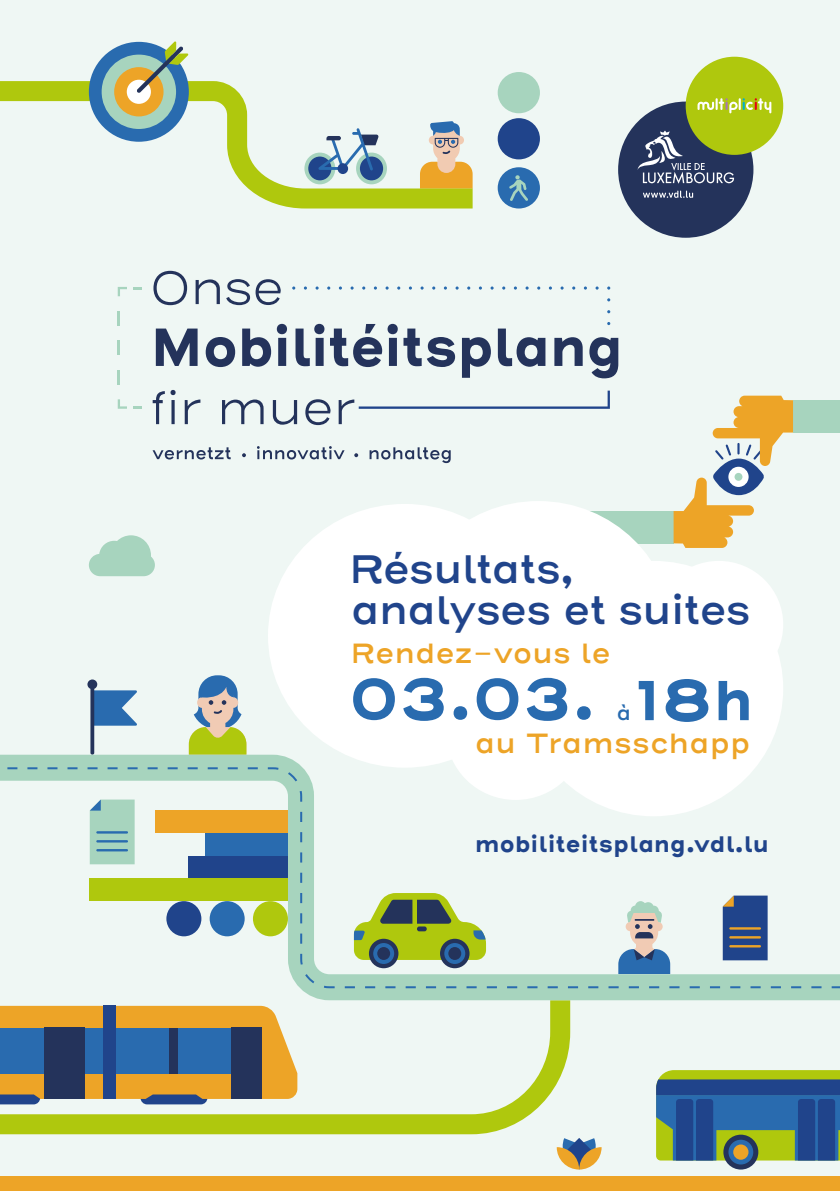
<style>
.page{position:relative;width:840px;height:1191px;background:#fff}
.page>*{position:absolute;margin:0;border:0;box-sizing:border-box;transform-origin:0 0}
.t1{font:700 56px "Henderson Sans Basic";letter-spacing:.005em;color:#296baf}
.t2{font:600 40px/40.8px "Henderson Sans Basic";letter-spacing:-.02em;color:#20448b}
.t3{font:600 28px "Henderson Sans Basic";letter-spacing:.01em;color:#eda427}
.t4{font:700 22.4px "Henderson Sans Basic";color:#20448b}
.t5{font:600 20px "Henderson Sans Basic";color:#296baf}
</style>
<div class="page">
<div style="left:0;top:0;width:839px;height:1191px;background:#eff7f4"></div>
<div style="left:551px;top:511px;width:122px;height:32px;background:#a7d4be"></div>
<div style="left:792px;top:400px;width:47px;height:32px;background:#a7d4be"></div>
<svg style="left:673px;top:396px;width:119px;height:152px"></svg>
<div style="left:617px;top:102px;width:136px;height:136px;background:#24335b;border-radius:50%"></div>
<svg style="left:643px;top:191px;width:49px;height:7px"></svg>
<div style="left:685px;top:57px;width:97px;height:98px;background:#afc80d;border-radius:50%"></div>
<svg style="left:637px;top:89px;width:134px;height:95px"></svg>
<svg style="left:153px;top:271px;width:34px;height:34px"></svg>
<svg style="left:195px;top:279px;width:25px;height:25px"></svg>
<svg style="left:226px;top:279px;width:54px;height:26px"></svg>
<svg style="left:152px;top:447px;width:78px;height:12px"></svg>
<svg style="left:257px;top:446px;width:87px;height:13px"></svg>
<svg style="left:369px;top:447px;width:81px;height:16px"></svg>
<svg style="left:152px;top:390px;width:23px;height:34px"></svg>
<hr style="left:171px;top:400px;width:3px;height:24px;background:#24335b">
<svg style="left:185px;top:399px;width:15px;height:25px"></svg>
<svg style="left:222px;top:399px;width:41px;height:25px"></svg>
<svg style="left:273px;top:400px;width:24px;height:25px"></svg>
<svg style="left:305px;top:399px;width:25px;height:26px"></svg>
<svg style="left:156px;top:328px;width:41px;height:38px"></svg>
<svg style="left:205px;top:337px;width:30px;height:30px"></svg>
<svg style="left:242px;top:328px;width:29px;height:39px"></svg>
<svg style="left:277px;top:324px;width:10px;height:42px"></svg>
<svg style="left:295px;top:324px;width:29px;height:42px"></svg>
<svg style="left:330px;top:324px;width:67px;height:43px"></svg>
<svg style="left:403px;top:328px;width:52px;height:39px"></svg>
<svg style="left:462px;top:337px;width:28px;height:41px"></svg>
<svg style="left:497px;top:328px;width:48px;height:39px"></svg>
<svg style="left:554px;top:337px;width:28px;height:29px"></svg>
<svg style="left:589px;top:337px;width:29px;height:41px"></svg>
<svg style="left:338px;top:390px;width:271px;height:34px"></svg>
<svg style="left:304px;top:286px;width:3px;height:4px"></svg>
<svg style="left:339px;top:286px;width:3px;height:4px"></svg>
<svg style="left:373px;top:286px;width:4px;height:4px"></svg>
<svg style="left:408px;top:286px;width:4px;height:4px"></svg>
<svg style="left:118px;top:287px;width:9px;height:9px"></svg>
<svg style="left:133px;top:287px;width:8px;height:2px"></svg>
<svg style="left:118px;top:399px;width:9px;height:10px"></svg>
<svg style="left:133px;top:406px;width:8px;height:3px"></svg>
<svg style="left:118px;top:311px;width:2px;height:15px"></svg>
<svg style="left:118px;top:340px;width:2px;height:15px"></svg>
<svg style="left:118px;top:370px;width:2px;height:15px"></svg>
<svg style="left:242px;top:453px;width:4px;height:4px"></svg>
<svg style="left:354px;top:453px;width:4px;height:4px"></svg>
<div style="left:403px;top:501px;width:269px;height:263px;background:#fff;border-radius:50%"></div>
<div style="left:268px;top:504px;width:273px;height:263px;background:#fff;border-radius:50%"></div>
<div style="left:523px;top:561px;width:259px;height:255px;background:#fff;border-radius:50%"></div>
<div style="left:654px;top:561px;width:128px;height:127px;background:#fff;border-radius:50%"></div>
<div style="left:0;top:1176px;width:839px;height:15px;background:#eda427"></div>
<svg style="left:189px;top:675px;width:57px;height:66px"></svg>
<svg style="left:0;top:1013px;width:571px;height:122px"></svg>
<svg style="left:0;top:1013px;width:297px;height:91px;background:#dba74b"></svg>
<div style="left:0;top:1027px;width:45px;height:46px;background:#296baf"></div>
<div style="left:85px;top:1027px;width:18px;height:46px;background:#296baf"></div>
<div style="left:116px;top:1027px;width:53px;height:46px;background:#296baf"></div>
<div style="left:178px;top:1027px;width:53px;height:46px;background:#296baf"></div>
<div style="left:169px;top:1027px;width:9px;height:46px;background:#24335b"></div>
<div style="left:103px;top:1005px;width:13px;height:94px;background:#20448b"></div>
<div style="left:45px;top:1027px;width:40px;height:72px;background:#24335b"></div>
<div style="left:231px;top:1027px;width:31px;height:72px;background:#24335b"></div>
<svg style="left:87px;top:679px;width:50px;height:62px"></svg>
<svg style="left:0;top:741px;width:839px;height:272px"></svg>
<svg style="left:0;top:766px;width:839px;height:223px"></svg>
<svg style="left:90px;top:799px;width:44px;height:65px;background:#a3d0be"></svg>
<hr style="left:96px;top:831px;width:32px;height:2px;background:#296baf">
<hr style="left:96px;top:840px;width:32px;height:2px;background:#296baf">
<hr style="left:96px;top:849px;width:32px;height:2px;background:#296baf">
<svg style="left:89px;top:535px;width:66px;height:41px"></svg>
<div style="left:497px;top:118px;width:42px;height:41px;background:#20448b;border-radius:50%"></div>
<div style="left:497px;top:167px;width:42px;height:41px;background:#296baf;border-radius:50%"></div>
<div style="left:497px;top:72px;width:42px;height:41px;background:#a7d4be;border-radius:50%"></div>
<svg style="left:509px;top:175px;width:19px;height:26px"></svg>
<svg style="left:0;top:72px;width:473px;height:137px"></svg>
<div style="left:89px;top:42px;width:100px;height:100px;background:#296baf;border-radius:50%"></div>
<div style="left:102px;top:55px;width:74px;height:74px;background:#a7d4be;border-radius:50%"></div>
<div style="left:114px;top:67px;width:49px;height:49px;background:#eda427;border-radius:50%"></div>
<div style="left:127px;top:80px;width:24px;height:24px;background:#fff;border-radius:50%"></div>
<svg style="left:137px;top:41px;width:51px;height:52px"></svg>
<svg style="left:723px;top:1134px;width:34px;height:35px"></svg>
<div style="left:728px;top:1139px;width:24px;height:25px;background:#296baf;border-radius:50%"></div>
<svg style="left:656px;top:1070px;width:183px;height:90px;background:#487076"></svg>
<svg style="left:722px;top:895px;width:45px;height:65px;background:#33508b"></svg>
<hr style="left:728px;top:927px;width:32px;height:2px;background:#eda427">
<hr style="left:728px;top:936px;width:32px;height:2px;background:#eda427">
<hr style="left:728px;top:945px;width:32px;height:2px;background:#eda427">
<svg style="left:556px;top:1138px;width:45px;height:31px"></svg>
<h2 class="t2" style="left:348px;top:550px;width:404px">Résultats, analyses et suites</h2>
<p class="t3" style="left:350px;top:635px;width:262px">Rendez-vous le</p>
<h1 class="t1" style="left:348px;top:663px;width:406px">03.03. 18h</h1>
<p class="t5" style="left:616px;top:700px;width:16px">à</p>
<p class="t3" style="left:475px;top:726px;width:276px">au Tramsschapp</p>
<p class="t4" style="left:474px;top:830px;width:295px">mobiliteitsplang.vdl.lu</p>
</div>
